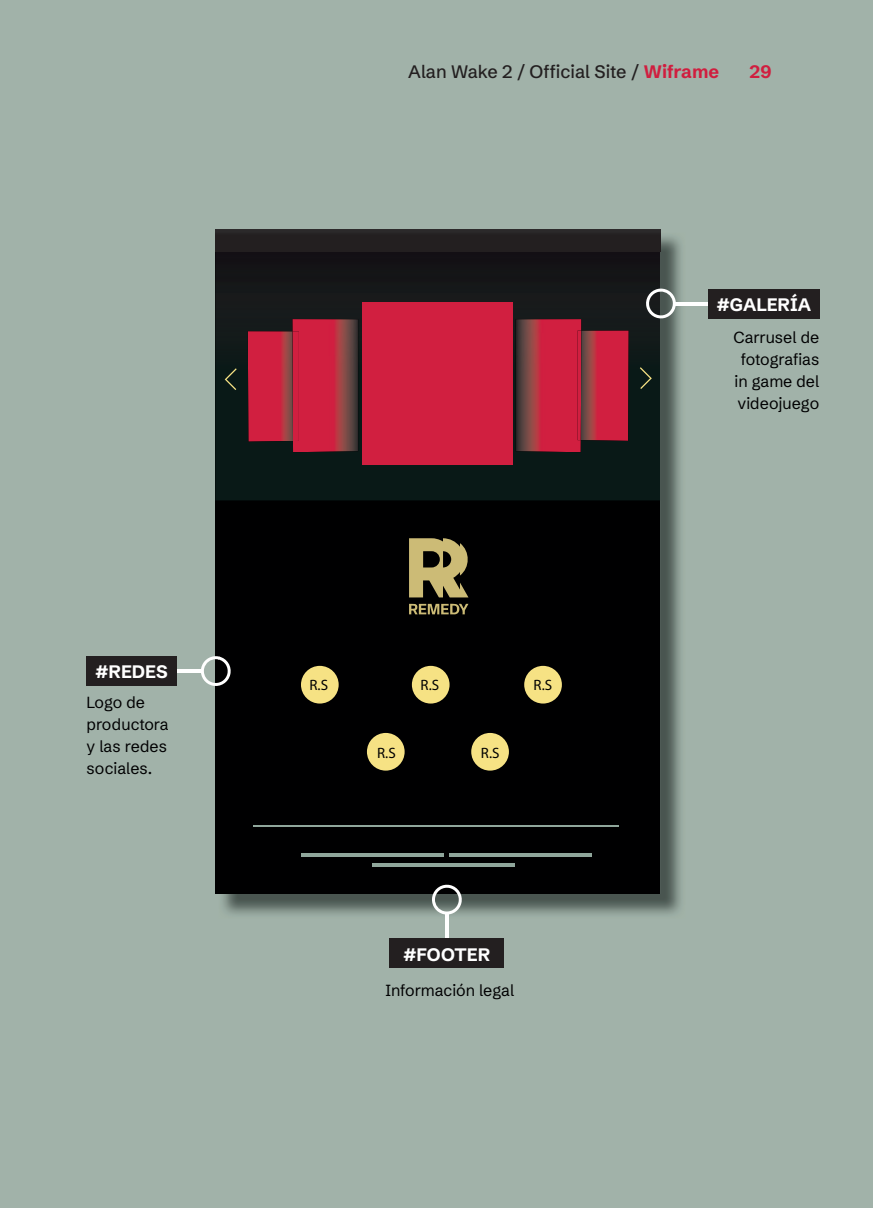
<style>
.page{position:relative;width:873px;height:1226px;background:#fff}
.page>*{position:absolute;margin:0;border:0;box-sizing:border-box;transform-origin:0 0}
.t1{font:500 18px "Schibsted Grotesk";color:#231f20}
.t2{font:700 18px "Schibsted Grotesk";color:#fff}
.t3{font:700 18px "Schibsted Grotesk";color:#d01e3f}
.t4{font:16px/22px "Schibsted Grotesk";color:#000001;text-align:center}
.t5{font:15px "Myriad Pro";color:#000001}
.s1{font-weight:700;color:#d01e3f}
</style>
<div class="page">
<div style="left:0;top:0;width:873px;height:1207px;background:#a1b2a9"></div>
<img style="left:219px;top:233px;width:466px;height:685px">
<div style="left:215px;top:229px;width:445px;height:664px;background:#000001"></div>
<img style="left:215px;top:251px;width:445px;height:249px">
<img style="left:581px;top:330px;width:48px;height:111px">
<div style="left:215px;top:229px;width:445px;height:22px;background:#231f20"></div>
<div style="left:362px;top:302px;width:150px;height:163px;background:#d11f40"></div>
<img style="left:515px;top:319px;width:66px;height:133px">
<img style="left:248px;top:331px;width:44px;height:110px">
<img style="left:292px;top:319px;width:66px;height:133px">
<svg style="left:640px;top:367px;width:12px;height:22px"></svg>
<svg style="left:225px;top:368px;width:12px;height:22px"></svg>
<div style="left:301px;top:665px;width:38px;height:38px;background:#f6e284;border-radius:50%"></div>
<div style="left:367px;top:733px;width:38px;height:37px;background:#f6e284;border-radius:50%"></div>
<div style="left:471px;top:733px;width:38px;height:37px;background:#f6e284;border-radius:50%"></div>
<div style="left:524px;top:665px;width:38px;height:38px;background:#f6e284;border-radius:50%"></div>
<div style="left:412px;top:665px;width:37px;height:38px;background:#f6e284;border-radius:50%"></div>
<svg style="left:409px;top:538px;width:59px;height:59px"></svg>
<svg style="left:409px;top:603px;width:59px;height:11px"></svg>
<hr style="left:253px;top:824px;width:366px;height:2px;background:#8fa69b">
<hr style="left:301px;top:853px;width:142px;height:4px;background:#8fa69b">
<hr style="left:449px;top:853px;width:143px;height:4px;background:#8fa69b">
<hr style="left:372px;top:863px;width:142px;height:4px;background:#8fa69b">
<div style="left:708px;top:288px;width:111px;height:30px;background:#231f20"></div>
<svg style="left:644px;top:288px;width:32px;height:32px"></svg>
<hr style="left:675px;top:302px;width:33px;height:3px;background:#fff">
<div style="left:87px;top:656px;width:90px;height:30px;background:#231f20"></div>
<svg style="left:200px;top:656px;width:31px;height:30px"></svg>
<hr style="left:177px;top:669px;width:25px;height:3px;background:#fff">
<svg style="left:432px;top:884px;width:31px;height:31px"></svg>
<hr style="left:445px;top:913px;width:3px;height:25px;background:#fff">
<div style="left:390px;top:938px;width:114px;height:30px;background:#231f20"></div>
<p class="t2" style="left:96px;top:660px;width:74px">#REDES</p>
<p class="t4" style="left:87px;top:691px;width:84px;text-align:left">Logo de productora y las redes sociales.</p>
<p class="t1" style="left:408px;top:60px;width:312px">Alan Wake 2 / Official Site / <span class="s1">Wiframe</span></p>
<p class="t3" style="left:749px;top:60px;width:24px">29</p>
<p class="t5" style="left:309px;top:679px;width:20px">R.S</p>
<p class="t5" style="left:421px;top:679px;width:20px">R.S</p>
<p class="t5" style="left:533px;top:679px;width:20px">R.S</p>
<p class="t5" style="left:377px;top:746px;width:20px">R.S</p>
<p class="t5" style="left:481px;top:746px;width:20px">R.S</p>
<p class="t2" style="left:403px;top:942px;width:88px">#FOOTER</p>
<p class="t4" style="left:385px;top:978px;width:130px">Información legal</p>
<p class="t2" style="left:717px;top:293px;width:96px">#GALERÍA</p>
<p class="t4" style="left:733px;top:326px;width:87px">Carrusel de fotografias in game del videojuego</p>
</div>
